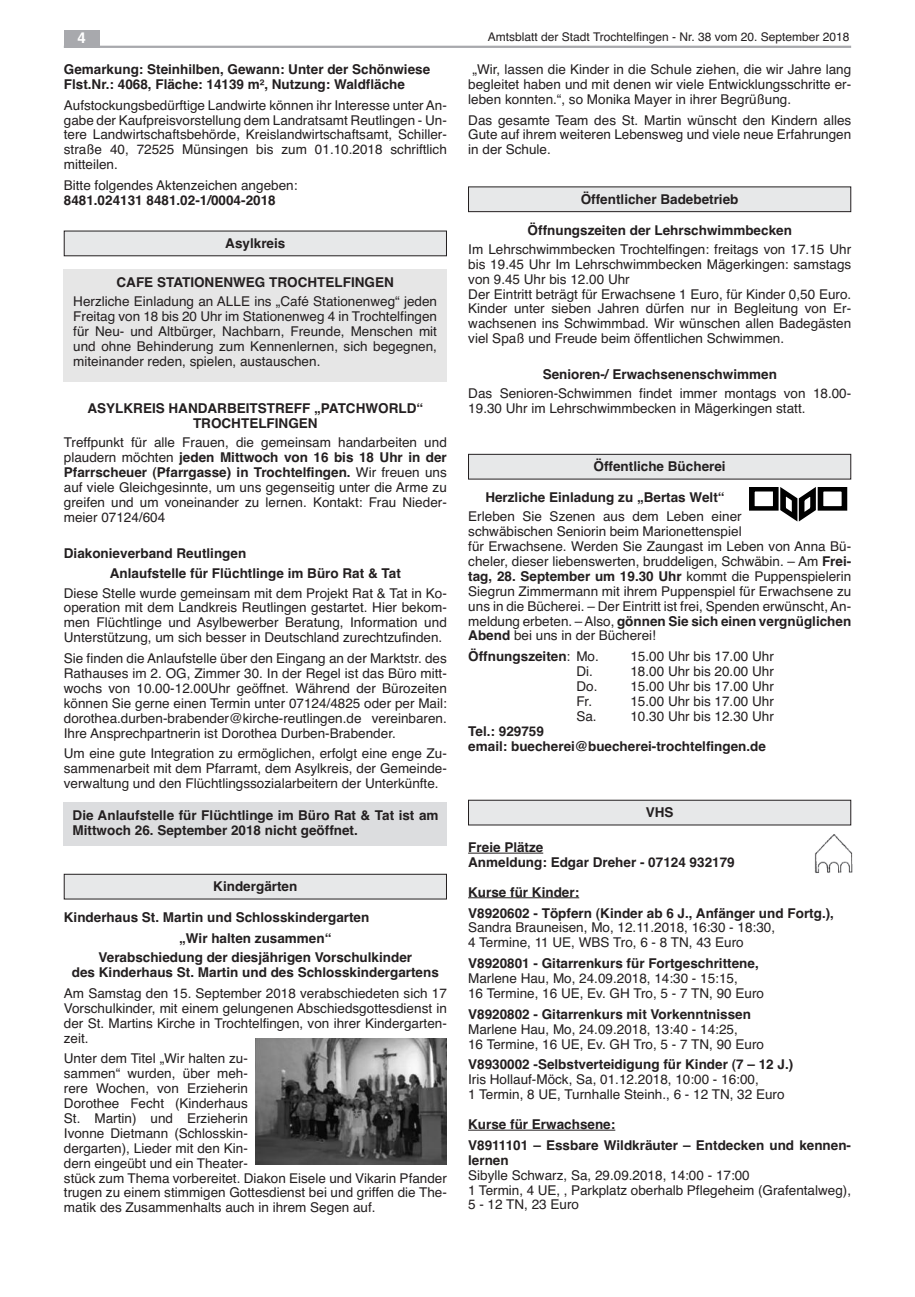
<style>
.page{position:relative;width:915px;height:1297px;background:#fff}
.page>*{position:absolute;margin:0;border:0;box-sizing:border-box;transform-origin:0 0}
.t1{font:700 15px "Helvetica";color:#fff}
.t2{font:13.5px/14.9px "Helvetica";color:#231f20;text-align:justify}
.t3{font:700 13.5px/14.9px "Helvetica";color:#231f20}
.t4{font:12px "Helvetica";color:#231f20}
.s1{font-weight:700}
.s2{font-weight:400}
</style>
<div class="page">
<hr style="left:468px;top:853px;width:75px;height:1px;background:#231f20">
<hr style="left:468px;top:897px;width:111px;height:1px;background:#231f20">
<hr style="left:468px;top:1130px;width:147px;height:1px;background:#231f20">
<div style="left:64px;top:270px;width:382px;height:112px;background:#e6e6e6"></div>
<div style="left:64px;top:231px;width:382px;height:25px;background:#e7e8e9"></div>
<div style="left:64px;top:802px;width:382px;height:44px;background:#dcdddf"></div>
<div style="left:64px;top:874px;width:382px;height:25px;background:#e7e8e9"></div>
<div style="left:64px;top:874px;width:382px;height:25px;border:1px solid #231f20"></div>
<img style="left:255px;top:1038px;width:191px;height:126px">
<div style="left:468px;top:187px;width:382px;height:25px;background:#e7e8e9"></div>
<div style="left:468px;top:186px;width:382px;height:26px;border:1px solid #231f20"></div>
<div style="left:749px;top:487px;width:29px;height:24px;border:5px solid #000"></div>
<div style="left:817px;top:487px;width:29px;height:24px;border:5px solid #000"></div>
<svg style="left:777px;top:487px;width:43px;height:35px"></svg>
<div style="left:468px;top:454px;width:382px;height:25px;background:#e7e8e9"></div>
<div style="left:468px;top:454px;width:382px;height:25px;border:1px solid #231f20"></div>
<img style="left:814px;top:834px;width:39px;height:39px">
<div style="left:468px;top:800px;width:382px;height:25px;background:#e7e8e9"></div>
<div style="left:468px;top:800px;width:382px;height:25px;border:1px solid #231f20"></div>
<hr style="left:64px;top:46px;width:786px;height:2px;background:#a8a9ad">
<div style="left:64px;top:30px;width:35px;height:17px;background:#a8a9ad"></div>
<p class="t1" style="left:77px;top:29px;width:10px">4</p>
<p class="t4" style="left:487px;top:30px;width:363px">Amtsblatt der Stadt Trochtelfingen - Nr. 38 vom 20. September 2018</p>
<p class="t3" style="left:64px;top:62px;width:368px">Gemarkung: Steinhilben, Gewann: Unter der Schönwiese<br>Flst.Nr.: 4068, Fläche: 14139 m², Nutzung: Waldfläche</p>
<p class="t2" style="left:64px;top:98px;width:384px">Aufstockungsbedürftige Landwirte können ihr Interesse unter An&shy;gabe der Kaufpreisvorstellung dem Landratsamt Reutlingen - Un&shy;tere Landwirtschaftsbehörde, Kreislandwirtschaftsamt, Schiller&shy;straße 40, 72525 Münsingen bis zum 01.10.2018 schriftlich mitteilen.</p>
<p class="t2" style="left:64px;top:178px;width:235px">Bitte folgendes Aktenzeichen angeben:</p>
<p class="t3" style="left:64px;top:193px;width:213px">8481.024131 8481.02-1/0004-2018</p>
<p class="t3" style="left:225px;top:236px;width:62px">Asylkreis</p>
<p class="t3" style="left:116px;top:275px;width:278px">CAFE STATIONENWEG TROCHTELFINGEN</p>
<p class="t2" style="left:73px;top:294px;width:365px">Herzliche Einladung an ALLE ins „Café Stationenweg“ jeden Freitag von 18 bis 20 Uhr im Stationenweg 4 in Trochtelfingen für Neu- und Altbürger, Nachbarn, Freunde, Menschen mit und ohne Behinderung zum Kennenlernen, sich begegnen, miteinander reden, spielen, austauschen.</p>
<p class="t3" style="left:87px;top:401px;width:337px;text-align:center">ASYLKREIS HANDARBEITSTREFF „PATCHWORLD“<br>TROCHTELFINGEN</p>
<p class="t2" style="left:64px;top:435px;width:384px">Treffpunkt für alle Frauen, die gemeinsam handarbeiten und plaudern möchten <span class="s1">jeden Mittwoch von 16 bis 18 Uhr in der Pfarrscheuer (Pfarrgasse) in Trochtelfingen.</span> Wir freuen uns auf viele Gleichgesinnte, um uns gegenseitig unter die Arme zu greifen und um voneinander zu lernen. Kontakt: Frau Nieder&shy;meier 07124/604</p>
<p class="t3" style="left:110px;top:542px;width:292px;line-height:20.9px;text-indent:-46px">Diakonieverband Reutlingen<br>Anlaufstelle für Flüchtlinge im Büro Rat &amp; Tat</p>
<p class="t2" style="left:64px;top:585px;width:384px">Diese Stelle wurde gemeinsam mit dem Projekt Rat &amp; Tat in Ko&shy;operation mit dem Landkreis Reutlingen gestartet. Hier bekom&shy;men Flüchtlinge und Asylbewerber Beratung, Information und Unterstützung, um sich besser in Deutschland zurechtzufinden.</p>
<p class="t2" style="left:64px;top:651px;width:384px">Sie finden die Anlaufstelle über den Eingang an der Marktstr. des Rathauses im 2. OG, Zimmer 30. In der Regel ist das Büro mitt&shy;wochs von 10.00-12.00Uhr geöffnet. Während der Bürozeiten können Sie gerne einen Termin unter 07124/4825 oder per Mail: dorothea.durben-brabender@kirche-reutlingen.de vereinbaren.<br>Ihre Ansprechpartnerin ist Dorothea Durben-Brabender.</p>
<p class="t2" style="left:64px;top:746px;width:384px">Um eine gute Integration zu ermöglichen, erfolgt eine enge Zu&shy;sammenarbeit mit dem Pfarramt, dem Asylkreis, der Gemeinde&shy;verwaltung und den Flüchtlingssozialarbeitern der Unterkünfte.</p>
<p class="t3" style="left:73px;top:808px;width:367px">Die Anlaufstelle für Flüchtlinge im Büro Rat &amp; Tat ist am<br>Mittwoch 26. September 2018 nicht geöffnet.</p>
<p class="t3" style="left:213px;top:879px;width:86px">Kindergärten</p>
<p class="t3" style="left:179px;top:907px;width:192px;line-height:20.9px;text-indent:-115px">Kinderhaus St. Martin und Schlosskindergarten „Wir halten zusammen“</p>
<p class="t3" style="left:72px;top:950px;width:368px;text-align:center">Verabschiedung der diesjährigen Vorschulkinder<br>des Kinderhaus St. Martin und des Schlosskindergartens</p>
<p class="t2" style="left:64px;top:986px;width:384px">Am Samstag den 15. September 2018 verabschiedeten sich 17<br>Vorschulkinder, mit einem gelungenen Abschiedsgottesdienst in der St. Martins Kirche in Trochtelfingen, von ihrer Kindergarten&shy;zeit.</p>
<p class="t2" style="left:64px;top:1051px;width:384px;text-align:left">Unter dem Titel „Wir halten zu-<br>sammen“ wurden, über meh-<br>rere Wochen, von Erzieherin<br>Dorothee Fecht (Kinderhaus<br>St. Martin) und Erzieherin<br>Ivonne Dietmann (Schlosskin-<br>dergarten), Lieder mit den Kin-<br>dern eingeübt und ein Theater-<br>stück zum Thema vorbereitet. Diakon Eisele und Vikarin Pfander trugen zu einem stimmigen Gottesdienst bei und griffen die The&shy;matik des Zusammenhalts auch in ihrem Segen auf.</p>
<p class="t2" style="left:468px;top:62px;width:384px;text-indent:4px">„Wir, lassen die Kinder in die Schule ziehen, die wir Jahre lang begleitet haben und mit denen wir viele Entwicklungsschritte er&shy;leben konnten.“, so Monika Mayer in ihrer Begrüßung.</p>
<p class="t2" style="left:468px;top:112px;width:384px">Das gesamte Team des St. Martin wünscht den Kindern alles Gute auf ihrem weiteren Lebensweg und viele neue Erfahrungen in der Schule.</p>
<p class="t3" style="left:580px;top:191px;width:159px">Öffentlicher Badebetrieb</p>
<p class="t3" style="left:527px;top:223px;width:266px">Öffnungszeiten der Lehrschwimmbecken</p>
<p class="t2" style="left:468px;top:242px;width:384px;text-align:left">Im Lehrschwimmbecken Trochtelfingen: freitags von 17.15 Uhr bis 19.45 Uhr Im Lehrschwimmbecken Mägerkingen: samstags von 9.45 Uhr bis 12.00 Uhr<br>Der Eintritt beträgt für Erwachsene 1 Euro, für Kinder 0,50 Euro.<br>Kinder unter sieben Jahren dürfen nur in Begleitung von Er&shy;wachsenen ins Schwimmbad. Wir wünschen allen Badegästen viel Spaß und Freude beim öffentlichen Schwimmen.</p>
<p class="t3" style="left:542px;top:367px;width:236px">Senioren-/ Erwachsenenschwimmen</p>
<p class="t2" style="left:468px;top:386px;width:384px">Das Senioren-Schwimmen findet immer montags von 18.00-<br>19.30 Uhr im Lehrschwimmbecken in Mägerkingen statt.</p>
<p class="t3" style="left:593px;top:459px;width:134px">Öffentliche Bücherei</p>
<p class="t3" style="left:485px;top:490px;width:241px">Herzliche Einladung zu „Bertas Welt“</p>
<p class="t2" style="left:468px;top:509px;width:384px;text-align:left">Erleben Sie Szenen aus dem Leben einer<br>schwäbischen Seniorin beim Marionettenspiel<br>für Erwachsene. Werden Sie Zaungast im Leben von Anna Bü&shy;cheler, dieser liebenswerten, bruddeligen, Schwäbin. – Am <span class="s1">Frei&shy;tag, 28. September um 19.30 Uhr</span> kommt die Puppenspielerin Siegrun Zimmermann mit ihrem Puppenspiel für Erwachsene zu uns in die Bücherei. – Der Eintritt ist frei, Spenden erwünscht, An&shy;meldung erbeten. –Also, <span class="s1">gönnen Sie sich einen vergnüglichen Abend</span> bei uns in der Bücherei!</p>
<p class="t3" style="left:468px;top:649px;width:132px">Öffnungszeiten<span class="s2">: Mo.</span></p>
<p class="t2" style="left:630px;top:649px;width:145px">15.00 Uhr bis 17.00 Uhr</p>
<p class="t2" style="left:576px;top:664px;width:18px">Di.</p>
<p class="t2" style="left:630px;top:664px;width:145px">18.00 Uhr bis 20.00 Uhr</p>
<p class="t2" style="left:576px;top:679px;width:23px">Do.</p>
<p class="t2" style="left:630px;top:679px;width:145px">15.00 Uhr bis 17.00 Uhr</p>
<p class="t2" style="left:576px;top:694px;width:17px">Fr.</p>
<p class="t2" style="left:630px;top:694px;width:145px">15.00 Uhr bis 17.00 Uhr</p>
<p class="t2" style="left:576px;top:709px;width:22px">Sa.</p>
<p class="t2" style="left:630px;top:709px;width:145px">10.30 Uhr bis 12.30 Uhr</p>
<p class="t3" style="left:468px;top:724px;width:299px">Tel.: 929759<br>email: buecherei@buecherei-trochtelfingen.de</p>
<p class="t3" style="left:645px;top:805px;width:29px">VHS</p>
<p class="t3" style="left:468px;top:840px;width:268px">Freie Plätze<br>Anmeldung: Edgar Dreher - 07124 932179</p>
<p class="t3" style="left:468px;top:881px;width:367px;line-height:20.9px">Kurse für Kinder:<br>V8920602 - Töpfern (Kinder ab 6 J., Anfänger und Fortg.),</p>
<p class="t2" style="left:468px;top:920px;width:308px">Sandra Brauneisen, Mo, 12.11.2018, 16:30 - 18:30,<br>4 Termine, 11 UE, WBS Tro, 6 - 8 TN, 43 Euro</p>
<p class="t3" style="left:468px;top:956px;width:292px">V8920801 - Gitarrenkurs für Fortgeschrittene,</p>
<p class="t2" style="left:468px;top:971px;width:297px">Marlene Hau, Mo, 24.09.2018, 14:30 - 15:15,<br>16 Termine, 16 UE, Ev. GH Tro, 5 - 7 TN, 90 Euro</p>
<p class="t3" style="left:468px;top:1007px;width:284px">V8920802 - Gitarrenkurs mit Vorkenntnissen</p>
<p class="t2" style="left:468px;top:1021px;width:297px">Marlene Hau, Mo, 24.09.2018, 13:40 - 14:25,<br>16 Termine, 16 UE, Ev. GH Tro, 5 - 7 TN, 90 Euro</p>
<p class="t3" style="left:468px;top:1057px;width:326px">V8930002 -Selbstverteidigung für Kinder (7 – 12 J.)</p>
<p class="t2" style="left:468px;top:1072px;width:318px">Iris Hollauf-Möck, Sa, 01.12.2018, 10:00 - 16:00,<br>1 Termin, 8 UE, Turnhalle Steinh., 6 - 12 TN, 32 Euro</p>
<p class="t3" style="left:468px;top:1114px;width:384px;line-height:20.9px">Kurse für Erwachsene:<br>V8911101 – Essbare Wildkräuter – Entdecken und kennen-</p>
<p class="t3" style="left:468px;top:1153px;width:42px">lernen</p>
<p class="t2" style="left:468px;top:1167px;width:384px;text-align:left">Sibylle Schwarz, Sa, 29.09.2018, 14:00 - 17:00<br>1 Termin, 4 UE, , Parkplatz oberhalb Pflegeheim (Grafentalweg),<br>5 - 12 TN, 23 Euro</p>
</div>
